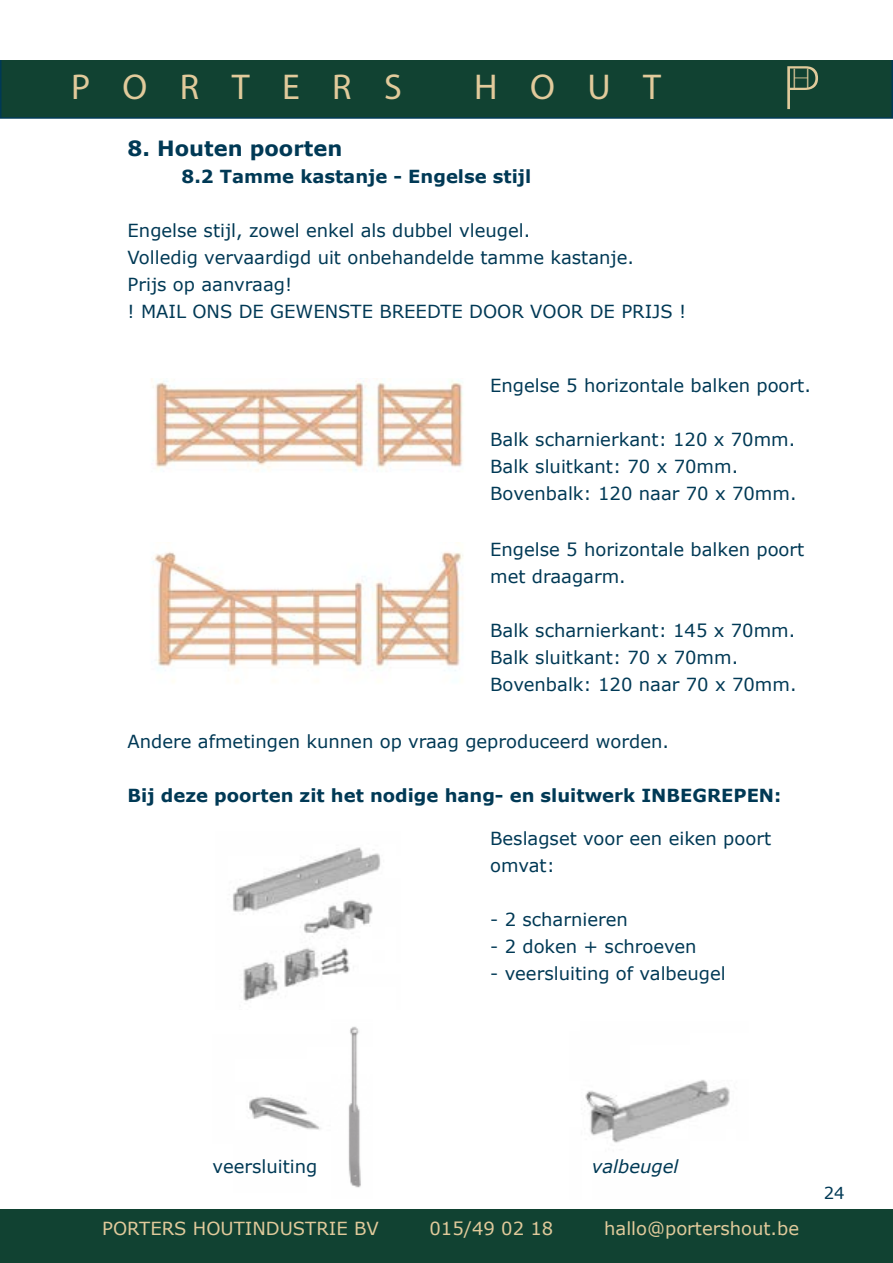
<style>
.page{position:relative;width:893px;height:1263px;background:#fff}
.page>*{position:absolute;margin:0;border:0;box-sizing:border-box;transform-origin:0 0}
.t1{font:100 60px "Helvetica Neue";color:#e1ca9b}
.t2{font:36px "Myriad Pro";letter-spacing:.9em;color:#e1ca9b}
.t3{font:100 26.85px "Helvetica Neue";color:#e1ca9b}
.t4{font:700 21px "Verdana";color:#003955}
.t5{font:18px/27px "Verdana";color:#003955}
.t6{font:700 18px "Verdana";color:#003955}
.t7{font:18px "Verdana";color:#e1ca9b}
.t8{font:italic 18px "Verdana";color:#003955}
.t9{font:16.5px "Verdana";color:#003955}
</style>
<div class="page">
<div style="left:0;top:54px;width:893px;height:65px;background:#114232;border:2px solid #003955"></div>
<div style="left:0;top:1209px;width:893px;height:54px;background:#114232"></div>
<div style="left:0;top:0;width:893px;height:60px;background:#fff"></div>
<img style="left:151px;top:378px;width:312px;height:93px">
<img style="left:152px;top:542px;width:311px;height:140px">
<img style="left:233px;top:847px;width:148px;height:154px">
<img style="left:249px;top:1097px;width:72px;height:33px">
<img style="left:348px;top:1026px;width:13px;height:162px">
<img style="left:585px;top:1080px;width:145px;height:63px">
<h2 class="t2" style="left:71px;top:66px;width:332px">PORTERS</h2>
<h2 class="t2" style="left:474px;top:66px;width:188px">HOUT</h2>
<h1 class="t1" style="left:783px;top:53px;width:37px">P</h1>
<h3 class="t3" style="left:792px;top:63px;width:19px">H</h3>
<p class="t4" style="left:128px;top:140px;width:216px">8. Houten poorten</p>
<p class="t6" style="left:182px;top:169px;width:351px">8.2 Tamme kastanje - Engelse stijl</p>
<p class="t5" style="left:128px;top:218px;width:560px">Engelse stijl, zowel enkel als dubbel vleugel.<br>Volledig vervaardigd uit onbehandelde tamme kastanje.<br>Prijs op aanvraag!<br>! MAIL ONS DE GEWENSTE BREEDTE DOOR VOOR DE PRIJS !</p>
<p class="t5" style="left:490px;top:373px;width:322px">Engelse 5 horizontale balken poort.</p>
<p class="t5" style="left:490px;top:427px;width:308px">Balk scharnierkant: 120 x 70mm.<br>Balk sluitkant: 70 x 70mm.<br>Bovenbalk: 120 naar 70 x 70mm.</p>
<p class="t5" style="left:490px;top:537px;width:316px">Engelse 5 horizontale balken poort met draagarm.</p>
<p class="t5" style="left:490px;top:618px;width:308px">Balk scharnierkant: 145 x 70mm.<br>Balk sluitkant: 70 x 70mm.<br>Bovenbalk: 120 naar 70 x 70mm.</p>
<p class="t5" style="left:128px;top:729px;width:543px">Andere afmetingen kunnen op vraag geproduceerd worden.</p>
<p class="t6" style="left:128px;top:788px;width:655px">Bij deze poorten zit het nodige hang- en sluitwerk INBEGREPEN:</p>
<p class="t5" style="left:490px;top:826px;width:282px">Beslagset voor een eiken poort omvat:</p>
<p class="t5" style="left:490px;top:907px;width:139px">- 2 scharnieren</p>
<p class="t5" style="left:490px;top:934px;width:208px">- 2 doken + schroeven</p>
<p class="t5" style="left:490px;top:961px;width:237px">- veersluiting of valbeugel</p>
<p class="t5" style="left:213px;top:1153px;width:106px">veersluiting</p>
<p class="t8" style="left:592px;top:1154px;width:88px">valbeugel</p>
<p class="t7" style="left:102px;top:1221px;width:278px">PORTERS HOUTINDUSTRIE BV</p>
<p class="t7" style="left:430px;top:1221px;width:125px">015/49 02 18</p>
<p class="t7" style="left:604px;top:1221px;width:197px">hallo@portershout.be</p>
<p class="t9" style="left:824px;top:1185px;width:22px">24</p>
</div>
